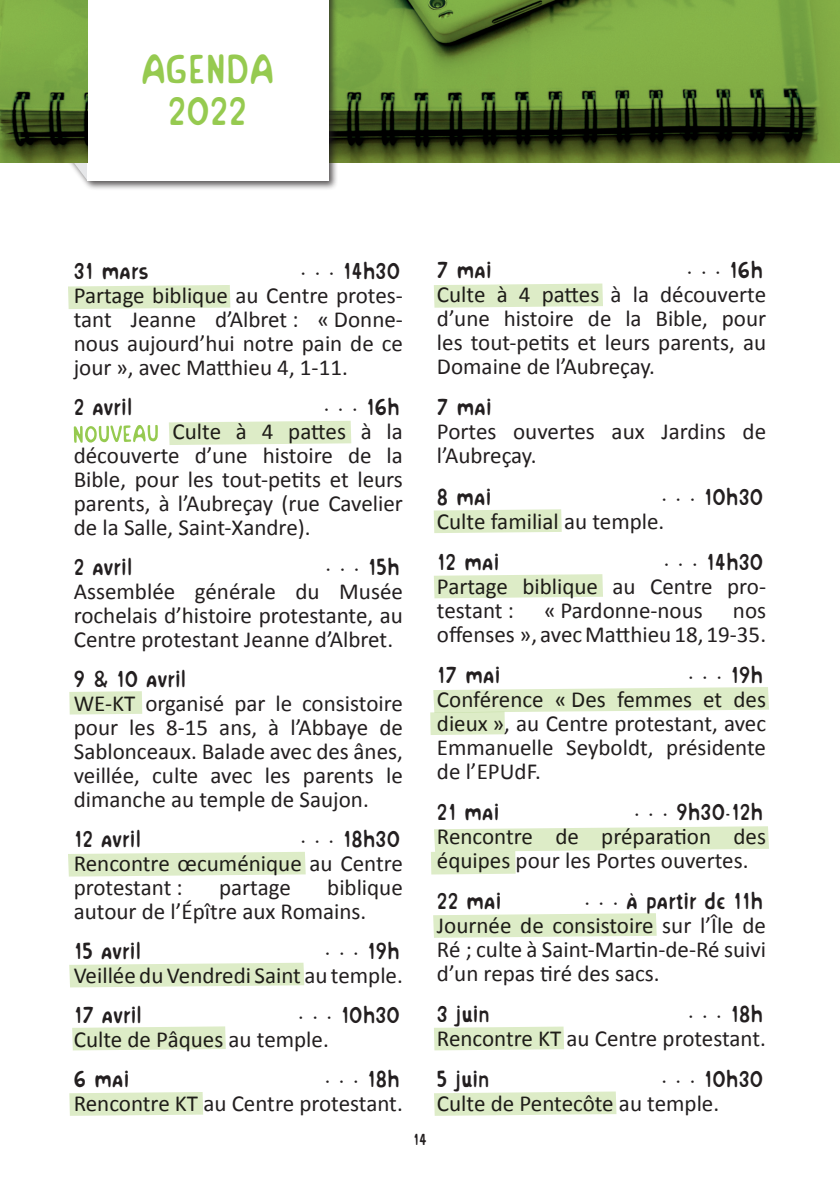
<style>
.page{position:relative;width:840px;height:1191px;background:#fff}
.page>*{position:absolute;margin:0;border:0;box-sizing:border-box;transform-origin:0 0}
.t1{font:40px/42px "Horny Village SEGUNDA";color:#96ca50;text-align:center}
.t2{font:23px/24px "Calibri";color:#231f20;text-align:justify}
.t3{font:23px "Horny Village SEGUNDA";color:#231f20}
.t4{font:16px "Horny Village SEGUNDA";color:#231f20}
</style>
<div class="page">
<svg style="left:74px;top:425px;width:84px;height:18px"></svg>
<img style="left:337px;top:0;width:502px;height:163px">
<div style="left:56px;top:0;width:281px;height:190px;background:#231f20;opacity:.75"></div>
<svg style="left:58px;top:163px;width:29px;height:17px"></svg>
<div style="left:87px;top:0;width:241px;height:180px;background:#fff"></div>
<img style="left:0;top:0;width:87px;height:163px">
<svg style="left:68px;top:285px;width:162px;height:24px;background:#deedca"></svg>
<svg style="left:169px;top:421px;width:182px;height:24px;background:#dfedca"></svg>
<svg style="left:72px;top:1026px;width:154px;height:24px;background:#dfedca"></svg>
<svg style="left:434px;top:1091px;width:182px;height:24px;background:#dfedca"></svg>
<div style="left:69px;top:1092px;width:134px;height:23px;background:#ddecc7"></div>
<svg style="left:434px;top:1026px;width:129px;height:24px;background:#dfedca"></svg>
<svg style="left:434px;top:283px;width:168px;height:25px;background:#e0edcc"></svg>
<svg style="left:433px;top:509px;width:128px;height:24px;background:#dfedca"></svg>
<svg style="left:430px;top:687px;width:338px;height:48px"></svg>
<svg style="left:434px;top:574px;width:168px;height:24px;background:#dfedca"></svg>
<svg style="left:433px;top:913px;width:223px;height:24px;background:#dfedca"></svg>
<div style="left:69px;top:691px;width:73px;height:23px;background:#ddecc7"></div>
<svg style="left:68px;top:852px;width:237px;height:24px;background:#dfedca"></svg>
<svg style="left:431px;top:826px;width:337px;height:48px"></svg>
<svg style="left:69px;top:962px;width:235px;height:25px;background:#e0edcc"></svg>
<h1 class="t1" style="left:141px;top:49px;width:135px">agenda<br>2022</h1>
<p class="t3" style="left:74px;top:259px;width:76px">31 mars</p>
<p class="t3" style="left:300px;top:259px;width:101px">. . . 14h30</p>
<p class="t2" style="left:74px;top:283px;width:330px">Partage biblique au Centre protes&shy;tant Jeanne d’Albret : « Donne&shy;nous aujourd’hui notre pain de ce jour », avec Matthieu 4, 1-11.</p>
<p class="t3" style="left:74px;top:395px;width:60px">2 avril</p>
<p class="t3" style="left:323px;top:393px;width:78px">. . . 16h</p>
<p class="t2" style="left:74px;top:419px;width:330px;text-indent:99px">Culte à 4 pattes à la découverte d’une histoire de la Bible, pour les tout-petits et leurs parents, à l’Aubreçay (rue Cavelier de la Salle, Saint-Xandre).</p>
<p class="t3" style="left:74px;top:555px;width:60px">2 avril</p>
<p class="t3" style="left:325px;top:553px;width:76px">. . . 15h</p>
<p class="t2" style="left:74px;top:579px;width:330px">Assemblée générale du Musée rochelais d’histoire protestante, au Centre protestant Jeanne d’Albret.</p>
<p class="t3" style="left:74px;top:667px;width:114px">9 &amp; 10 avril</p>
<p class="t2" style="left:74px;top:691px;width:330px">WE-KT organisé par le consistoire pour les 8-15 ans, à l’Abbaye de Sablonceaux. Balade avec des ânes, veillée, culte avec les parents le dimanche au temple de Saujon.</p>
<p class="t3" style="left:74px;top:827px;width:69px">12 avril</p>
<p class="t3" style="left:300px;top:827px;width:101px">. . . 18h30</p>
<p class="t2" style="left:74px;top:851px;width:330px">Rencontre œcuménique au Centre protestant :</p>
<p class="t2" style="left:74px;top:875px;width:330px;text-indent:253px">biblique autour de l’Épître aux Romains.</p>
<p class="t3" style="left:74px;top:939px;width:69px">15 avril</p>
<p class="t3" style="left:325px;top:937px;width:77px">. . . 19h</p>
<p class="t2" style="left:74px;top:963px;width:330px">Veillée du Vendredi Saint au temple.</p>
<p class="t3" style="left:74px;top:1003px;width:70px">17 avril</p>
<p class="t3" style="left:298px;top:1003px;width:103px">. . . 10h30</p>
<p class="t2" style="left:74px;top:1027px;width:256px">Culte de Pâques au temple.</p>
<p class="t3" style="left:74px;top:1067px;width:57px">6 mai</p>
<p class="t3" style="left:324px;top:1065px;width:77px">. . . 18h</p>
<p class="t2" style="left:74px;top:1091px;width:330px">Rencontre KT au Centre protestant.</p>
<p class="t2" style="left:219px;top:875px;width:73px">partage</p>
<p class="t4" style="left:413px;top:1131px;width:15px">14</p>
<p class="t3" style="left:436px;top:259px;width:56px">7 mai</p>
<p class="t3" style="left:686px;top:257px;width:78px">. . . 16h</p>
<p class="t2" style="left:436px;top:283px;width:330px">Culte à 4 pattes à la découverte d’une histoire de la Bible, pour les tout-petits et leurs parents, au Domaine de l’Aubreçay.</p>
<p class="t3" style="left:436px;top:396px;width:56px">7 mai</p>
<p class="t2" style="left:436px;top:420px;width:330px">Portes ouvertes aux Jardins de l’Aubreçay.</p>
<p class="t3" style="left:436px;top:485px;width:56px">8 mai</p>
<p class="t3" style="left:661px;top:485px;width:103px">. . . 10h30</p>
<p class="t2" style="left:436px;top:509px;width:229px">Culte familial au temple.</p>
<p class="t3" style="left:436px;top:550px;width:64px">12 mai</p>
<p class="t3" style="left:663px;top:550px;width:101px">. . . 14h30</p>
<p class="t2" style="left:436px;top:574px;width:329px">Partage biblique au Centre pro&shy;testant :</p>
<p class="t2" style="left:543px;top:598px;width:160px">« Pardonne-nous</p>
<p class="t2" style="left:436px;top:598px;width:330px;text-align:right">nos<br>offenses », avec Matthieu 18, 19-35.</p>
<p class="t3" style="left:436px;top:663px;width:65px">17 mai</p>
<p class="t3" style="left:687px;top:661px;width:77px">. . . 19h</p>
<p class="t2" style="left:436px;top:687px;width:330px">Conférence « Des femmes et des dieux », au Centre protestant, avec Emmanuelle Seyboldt, présidente de l’EPUdF.</p>
<p class="t3" style="left:436px;top:800px;width:64px">21 mai</p>
<p class="t3" style="left:633px;top:800px;width:131px">. . . 9h30-12h</p>
<p class="t2" style="left:436px;top:824px;width:330px">Rencontre de préparation des équipes pour les Portes ouvertes.</p>
<p class="t3" style="left:436px;top:889px;width:66px">22 mai</p>
<p class="t3" style="left:584px;top:889px;width:180px">. . . à partir de 11h</p>
<p class="t2" style="left:436px;top:913px;width:330px">Journée de consistoire sur l’Île de Ré ; culte à Saint-Martin-de-Ré suivi d’un repas tiré des sacs.</p>
<p class="t3" style="left:436px;top:1002px;width:54px">3 juin</p>
<p class="t3" style="left:687px;top:1000px;width:77px">. . . 18h</p>
<p class="t2" style="left:436px;top:1026px;width:330px">Rencontre KT au Centre protestant.</p>
<p class="t3" style="left:436px;top:1067px;width:54px">5 juin</p>
<p class="t3" style="left:661px;top:1067px;width:103px">. . . 10h30</p>
<p class="t2" style="left:436px;top:1091px;width:284px">Culte de Pentecôte au temple.</p>
</div>
